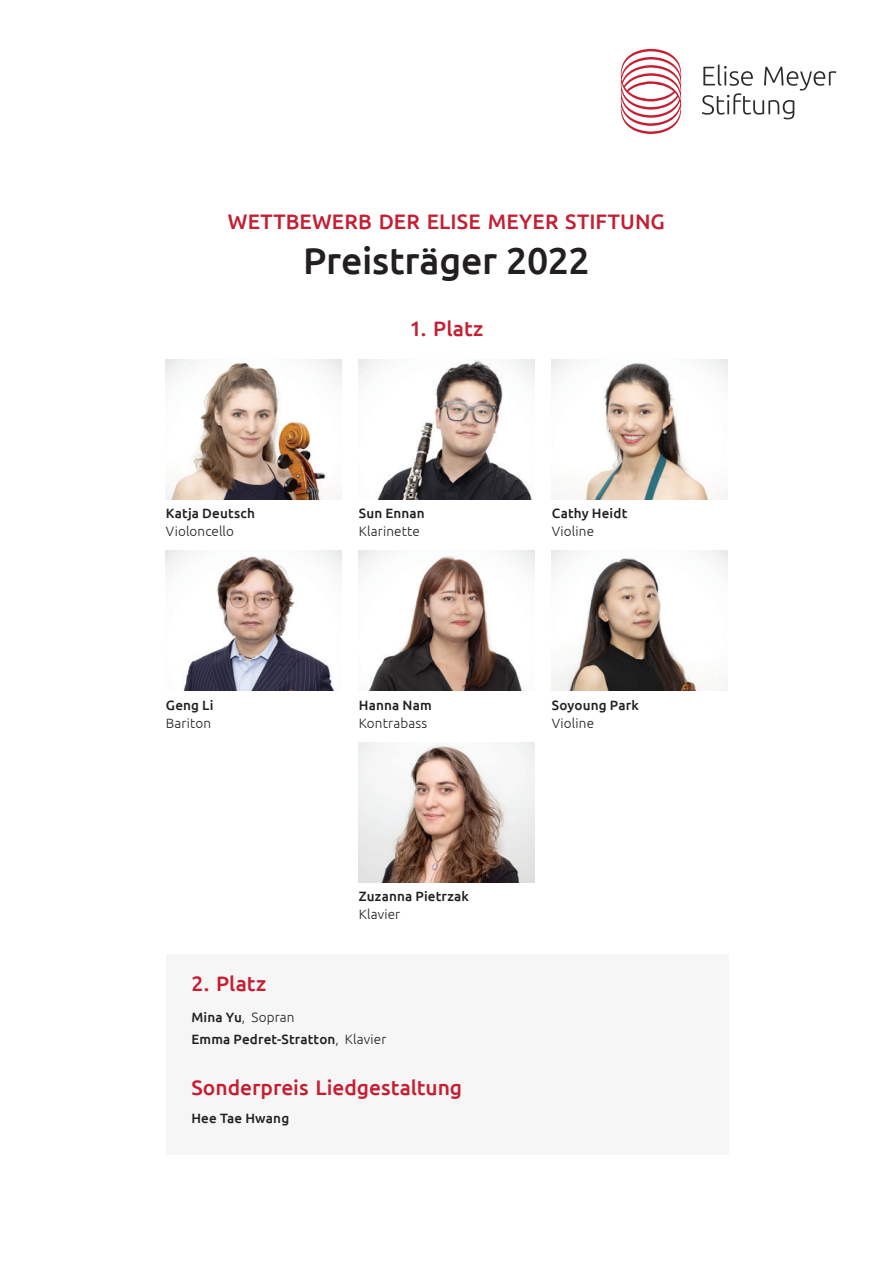
<style>
.page{position:relative;width:893px;height:1263px;background:#fff}
.page>*{position:absolute;margin:0;border:0;box-sizing:border-box;transform-origin:0 0}
.t1{font:500 37.5px "Ubuntu";letter-spacing:-.01em;color:#231f20}
.t2{font:500 21px "Ubuntu";letter-spacing:.005em;color:#c41f32}
.t3{font:500 13.5px/22.2px "Ubuntu";letter-spacing:.01em;color:#231f20}
.t4{font:300 13.5px "Ubuntu";letter-spacing:.01em;color:#231f20}
.s1{font-weight:300}
</style>
<div class="page">
<svg style="left:702px;top:64px;width:134px;height:55px"></svg>
<svg style="left:621px;top:49px;width:60px;height:85px"></svg>
<img style="left:359px;top:551px;width:175px;height:140px">
<img style="left:552px;top:551px;width:175px;height:140px">
<img style="left:359px;top:742px;width:175px;height:140px">
<img style="left:166px;top:551px;width:175px;height:140px">
<img style="left:359px;top:359px;width:175px;height:140px">
<img style="left:166px;top:359px;width:175px;height:140px">
<img style="left:552px;top:359px;width:175px;height:140px">
<div style="left:166px;top:954px;width:563px;height:200px;background:#f6f6f6"></div>
<h2 class="t2" style="left:228px;top:208px;width:438px">WETTBEWERB DER ELISE MEYER STIFTUNG</h2>
<h1 class="t1" style="left:303px;top:237px;width:288px">Preisträger 2022</h1>
<p class="t3" style="left:166px;top:502px;width:91px">Katja Deutsch</p>
<p class="t4" style="left:166px;top:523px;width:70px">Violoncello</p>
<p class="t3" style="left:166px;top:693px;width:49px">Geng Li</p>
<p class="t4" style="left:166px;top:715px;width:47px">Bariton</p>
<h2 class="t2" style="left:410px;top:316px;width:75px">1. Platz</h2>
<p class="t3" style="left:359px;top:502px;width:68px">Sun Ennan</p>
<p class="t4" style="left:359px;top:523px;width:63px">Klarinette</p>
<p class="t3" style="left:359px;top:693px;width:74px">Hanna Nam</p>
<p class="t4" style="left:359px;top:715px;width:70px">Kontrabass</p>
<p class="t3" style="left:359px;top:885px;width:112px">Zuzanna Pietrzak</p>
<p class="t4" style="left:359px;top:906px;width:43px">Klavier</p>
<h2 class="t2" style="left:191px;top:971px;width:76px">2. Platz</h2>
<p class="t3" style="left:191px;top:1006px;width:197px">Mina Yu<span class="s1">, Sopran<br></span>Emma Pedret-Stratton<span class="s1">, Klavier</span></p>
<h2 class="t2" style="left:191px;top:1074px;width:272px">Sonderpreis Liedgestaltung</h2>
<p class="t3" style="left:191px;top:1106px;width:99px">Hee Tae Hwang</p>
<p class="t3" style="left:552px;top:502px;width:77px">Cathy Heidt</p>
<p class="t4" style="left:552px;top:523px;width:44px">Violine</p>
<p class="t3" style="left:552px;top:693px;width:89px">Soyoung Park</p>
<p class="t4" style="left:552px;top:715px;width:44px">Violine</p>
</div>
